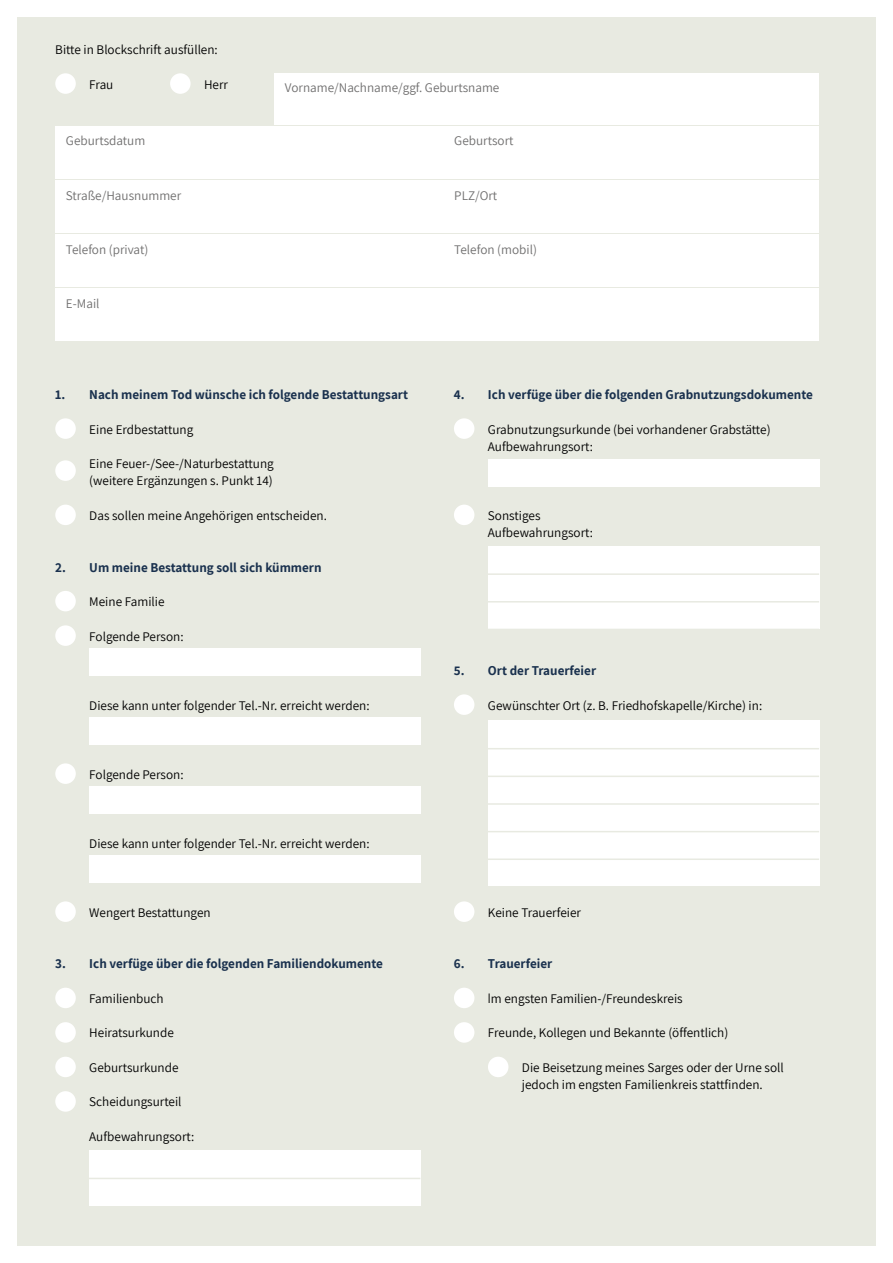
<style>
.page{position:relative;width:893px;height:1263px;background:#fff}
.page>*{position:absolute;margin:0;border:0;box-sizing:border-box;transform-origin:0 0}
.t1{font:13.2px/17.2px "Assistant";color:#000}
.t2{font:700 13.2px "Assistant";color:#1a314e}
.t3{font:13.2px "Assistant";color:#706f6f}
.s1{font-family:"Helvetica Neue";font-weight:300}
</style>
<div class="page">
<div style="left:17px;top:17px;width:859px;height:1229px;background:#e8eae1"></div>
<div style="left:55px;top:73px;width:21px;height:21px;background:#fff;border-radius:50%"></div>
<div style="left:170px;top:73px;width:21px;height:21px;background:#fff;border-radius:50%"></div>
<div style="left:274px;top:73px;width:545px;height:51px;background:#fff"></div>
<div style="left:55px;top:126px;width:764px;height:52px;background:#fff"></div>
<div style="left:55px;top:180px;width:764px;height:52px;background:#fff"></div>
<div style="left:55px;top:234px;width:764px;height:52px;background:#fff"></div>
<div style="left:55px;top:288px;width:764px;height:52px;background:#fff"></div>
<div style="left:55px;top:418px;width:21px;height:21px;background:#fff;border-radius:50%"></div>
<div style="left:55px;top:460px;width:21px;height:21px;background:#fff;border-radius:50%"></div>
<div style="left:55px;top:505px;width:21px;height:20px;background:#fff;border-radius:50%"></div>
<div style="left:55px;top:591px;width:21px;height:20px;background:#fff;border-radius:50%"></div>
<div style="left:55px;top:625px;width:21px;height:21px;background:#fff;border-radius:50%"></div>
<div style="left:89px;top:648px;width:331px;height:27px;background:#fff"></div>
<div style="left:89px;top:717px;width:331px;height:27px;background:#fff"></div>
<div style="left:55px;top:763px;width:21px;height:21px;background:#fff;border-radius:50%"></div>
<div style="left:89px;top:786px;width:331px;height:27px;background:#fff"></div>
<div style="left:89px;top:855px;width:331px;height:27px;background:#fff"></div>
<div style="left:55px;top:901px;width:21px;height:21px;background:#fff;border-radius:50%"></div>
<div style="left:55px;top:988px;width:21px;height:20px;background:#fff;border-radius:50%"></div>
<div style="left:55px;top:1022px;width:21px;height:21px;background:#fff;border-radius:50%"></div>
<div style="left:55px;top:1057px;width:21px;height:20px;background:#fff;border-radius:50%"></div>
<div style="left:55px;top:1091px;width:21px;height:21px;background:#fff;border-radius:50%"></div>
<div style="left:89px;top:1150px;width:331px;height:55px;background:#fff"></div>
<hr style="left:89px;top:1178px;width:331px;height:1px;background:#e8eae1">
<div style="left:454px;top:418px;width:20px;height:21px;background:#fff;border-radius:50%"></div>
<div style="left:488px;top:459px;width:331px;height:28px;background:#fff"></div>
<div style="left:454px;top:505px;width:20px;height:20px;background:#fff;border-radius:50%"></div>
<div style="left:488px;top:546px;width:331px;height:83px;background:#fff"></div>
<hr style="left:488px;top:573px;width:331px;height:2px;background:#e8eae1">
<hr style="left:488px;top:601px;width:331px;height:1px;background:#e8eae1">
<div style="left:454px;top:694px;width:20px;height:21px;background:#fff;border-radius:50%"></div>
<div style="left:488px;top:720px;width:331px;height:166px;background:#fff"></div>
<hr style="left:488px;top:748px;width:331px;height:1px;background:#e8eae1">
<hr style="left:488px;top:775px;width:331px;height:2px;background:#e8eae1">
<hr style="left:488px;top:803px;width:331px;height:2px;background:#e8eae1">
<hr style="left:488px;top:831px;width:331px;height:1px;background:#e8eae1">
<hr style="left:488px;top:858px;width:331px;height:2px;background:#e8eae1">
<div style="left:454px;top:901px;width:20px;height:21px;background:#fff;border-radius:50%"></div>
<div style="left:454px;top:988px;width:20px;height:20px;background:#fff;border-radius:50%"></div>
<div style="left:454px;top:1022px;width:20px;height:21px;background:#fff;border-radius:50%"></div>
<div style="left:488px;top:1057px;width:20px;height:20px;background:#fff;border-radius:50%"></div>
<p class="t1" style="left:55px;top:40px;width:164px">Bitte in Blockschrift ausfüllen:</p>
<p class="t1" style="left:89px;top:75px;width:26px">Frau</p>
<p class="t1" style="left:204px;top:75px;width:26px">Herr</p>
<p class="t3" style="left:285px;top:79px;width:216px">Vorname/Nachname/ggf. Geburtsname</p>
<p class="t3" style="left:66px;top:132px;width:81px">Geburtsdatum</p>
<p class="t3" style="left:454px;top:132px;width:61px">Geburtsort</p>
<p class="t3" style="left:66px;top:186px;width:117px">Straße/Hausnummer</p>
<p class="t3" style="left:454px;top:186px;width:44px">PLZ/Ort</p>
<p class="t3" style="left:66px;top:240px;width:84px">Telefon (privat)</p>
<p class="t3" style="left:454px;top:240px;width:84px">Telefon (mobil)</p>
<p class="t3" style="left:66px;top:294px;width:35px">E-Mail</p>
<p class="t2" style="left:55px;top:386px;width:354px">1. Nach meinem Tod wünsche ich folgende Bestattungsart</p>
<p class="t1" style="left:89px;top:420px;width:106px">Eine Erdbestattung</p>
<p class="t1" style="left:89px;top:454px;width:186px">Eine Feuer-/See-/Naturbestattung (weitere Ergänzungen s. Punkt 14)</p>
<p class="t1" style="left:89px;top:506px;width:239px">Das sollen meine Angehörigen entscheiden.</p>
<p class="t2" style="left:55px;top:558px;width:268px">2. Um meine Bestattung soll sich kümmern</p>
<p class="t1" style="left:89px;top:592px;width:77px">Meine Familie</p>
<p class="t1" style="left:89px;top:627px;width:96px">Folgende Person:</p>
<p class="t1" style="left:89px;top:696px;width:282px">Diese kann unter folgender Tel.-Nr. erreicht werden:</p>
<p class="t1" style="left:89px;top:765px;width:96px">Folgende Person:</p>
<p class="t1" style="left:89px;top:834px;width:282px">Diese kann unter folgender Tel.-Nr. erreicht werden:</p>
<p class="t1" style="left:89px;top:903px;width:123px">Wengert Bestattungen</p>
<p class="t2" style="left:55px;top:955px;width:329px">3. Ich verfüge über die folgenden Familiendokumente</p>
<p class="t1" style="left:89px;top:989px;width:76px">Familienbuch</p>
<p class="t1" style="left:89px;top:1024px;width:86px">Heiratsurkunde</p>
<p class="t1" style="left:89px;top:1058px;width:91px">Geburtsurkunde</p>
<p class="t1" style="left:89px;top:1093px;width:94px">Scheidungsurteil</p>
<p class="t1" style="left:89px;top:1127px;width:106px">Aufbewahrungsort:</p>
<p class="t2" style="left:454px;top:386px;width:361px">4. Ich verfüge über die folgenden Grabnutzungsdokumente</p>
<p class="t1" style="left:488px;top:420px;width:284px">Grabnutzungsurkunde (bei vorhandener Grabstätte)<br>Aufbewahrungsort:</p>
<p class="t1" style="left:488px;top:506px;width:106px">Sonstiges<br>Aufbewahrungsort:</p>
<p class="t2" style="left:454px;top:662px;width:144px">5. Ort der Trauerfeier</p>
<p class="t1" style="left:488px;top:696px;width:276px">Gewünschter Ort (z. B. Friedhofskapelle/Kirche) in:</p>
<p class="t1" style="left:488px;top:903px;width:95px">Keine Trauerfeier</p>
<p class="t2" style="left:454px;top:955px;width:100px">6. Trauerfeier</p>
<p class="t1" style="left:488px;top:989px;width:196px"><span class="s1">I</span>m engsten Familien-/Freundeskreis</p>
<p class="t1" style="left:488px;top:1024px;width:242px">Freunde, Kollegen und Bekannte (öffentlich)</p>
<p class="t1" style="left:522px;top:1058px;width:263px">Die Beisetzung meines Sarges oder der Urne soll jedoch im engsten Familienkreis stattfinden.</p>
</div>
